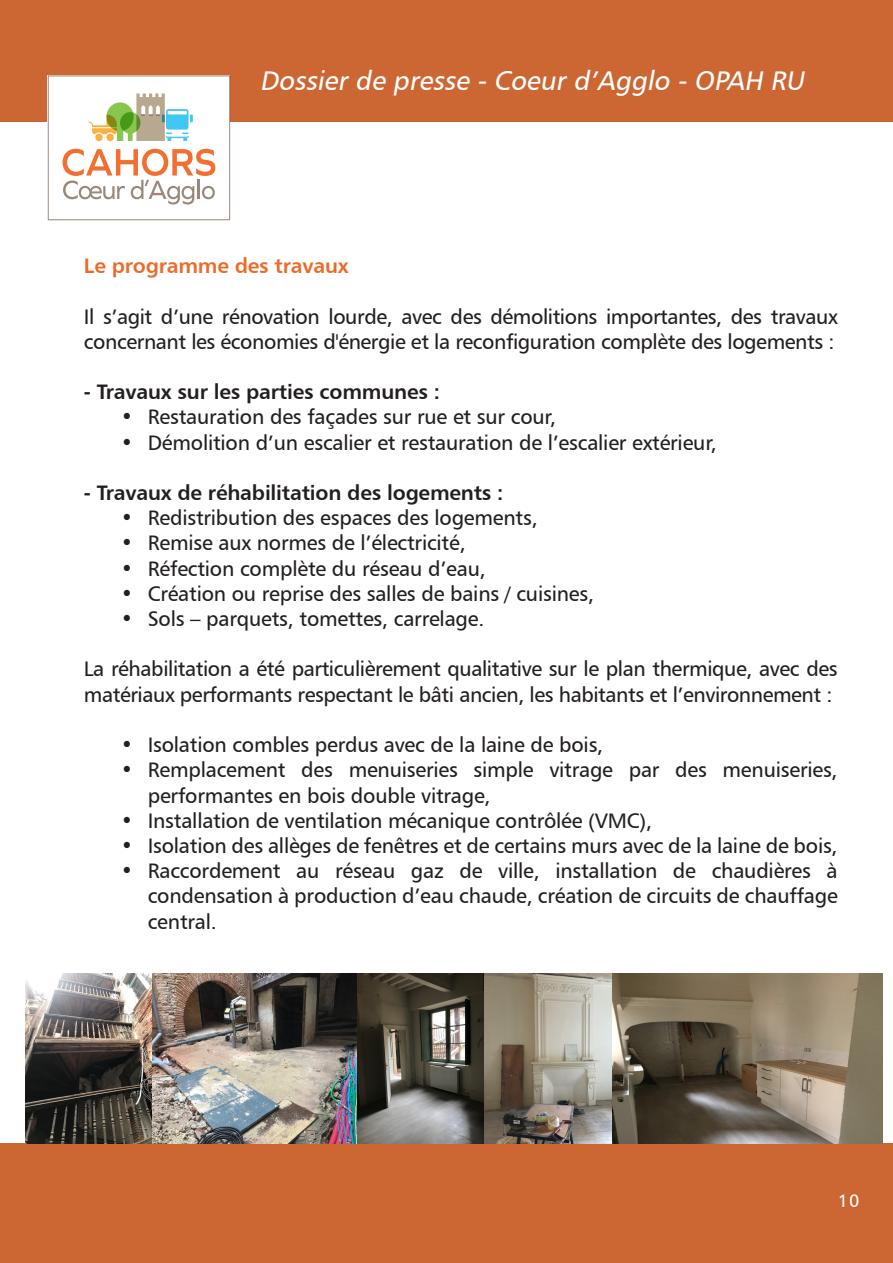
<style>
.page{position:relative;width:893px;height:1263px;background:#fff}
.page>*{position:absolute;margin:0;border:0;box-sizing:border-box;transform-origin:0 0}
.t1{font:italic 27px "Humanist 777 BT Roman B";color:#fff}
.t2{font:21px/25.2px "Humanist 777 BT Roman B";letter-spacing:-.01em;color:#231f20}
.t3{font:21px "Humanist 777 BT Bold B";letter-spacing:-.01em;color:#231f20}
.t4{font:21px "Humanist 777 BT Bold B";letter-spacing:-.01em;color:#ec6b2a}
.t5{font:18px "Humanist 777 BT Roman B";color:#fff}
</style>
<div class="page">
<div style="left:0;top:0;width:893px;height:122px;background:#c63"></div>
<div style="left:48px;top:75px;width:182px;height:145px;background:#fff"></div>
<svg style="left:63px;top:149px;width:152px;height:55px"></svg>
<svg style="left:88px;top:94px;width:105px;height:47px"></svg>
<div style="left:48px;top:75px;width:182px;height:145px;border:1px solid #9b8679"></div>
<div style="left:0;top:1143px;width:893px;height:120px;background:#c63"></div>
<img style="left:26px;top:974px;width:331px;height:169px">
<img style="left:357px;top:974px;width:526px;height:169px">
<p class="t1" style="left:260px;top:63px;width:552px">Dossier de presse - Coeur d’Agglo - OPAH RU</p>
<p class="t4" style="left:84px;top:253px;width:266px">Le programme des travaux</p>
<p class="t2" style="left:84px;top:303px;width:755px">Il s’agit d’une rénovation lourde, avec des démolitions importantes, des travaux concernant les économies d'énergie et la reconfiguration complète des logements :</p>
<p class="t3" style="left:84px;top:379px;width:358px">- Travaux sur les parties communes :</p>
<p class="t2" style="left:121px;top:404px;width:437px">• Restauration des façades sur rue et sur cour,</p>
<p class="t2" style="left:121px;top:429px;width:598px">• Démolition d’un escalier et restauration de l’escalier extérieur,</p>
<p class="t3" style="left:84px;top:479px;width:421px">- Travaux de réhabilitation des logements :</p>
<p class="t2" style="left:121px;top:505px;width:418px">• Redistribution des espaces des logements,</p>
<p class="t2" style="left:121px;top:530px;width:346px">• Remise aux normes de l’électricité,</p>
<p class="t2" style="left:121px;top:555px;width:367px">• Réfection complète du réseau d’eau,</p>
<p class="t2" style="left:121px;top:580px;width:475px">• Création ou reprise des salles de bains / cuisines,</p>
<p class="t2" style="left:121px;top:606px;width:365px">• Sols – parquets, tomettes, carrelage.</p>
<p class="t2" style="left:84px;top:656px;width:755px">La réhabilitation a été particulièrement qualitative sur le plan thermique, avec des matériaux performants respectant le bâti ancien, les habitants et l’environnement :</p>
<p class="t2" style="left:121px;top:732px;width:484px">• Isolation combles perdus avec de la laine de bois,</p>
<p class="t2" style="left:148px;top:757px;width:691px;text-indent:-27px">• Remplacement des menuiseries simple vitrage par des menuiseries, performantes en bois double vitrage,</p>
<p class="t2" style="left:121px;top:807px;width:533px">• Installation de ventilation mécanique contrôlée (VMC),</p>
<p class="t2" style="left:121px;top:832px;width:718px">• Isolation des allèges de fenêtres et de certains murs avec de la laine de bois,</p>
<p class="t2" style="left:148px;top:858px;width:691px;text-align:justify;text-indent:-27px">• Raccordement au réseau gaz de ville, installation de chaudières à condensation à production d’eau chaude, création de circuits de chauffage central.</p>
<p class="t5" style="left:838px;top:1189px;width:23px">10</p>
</div>
